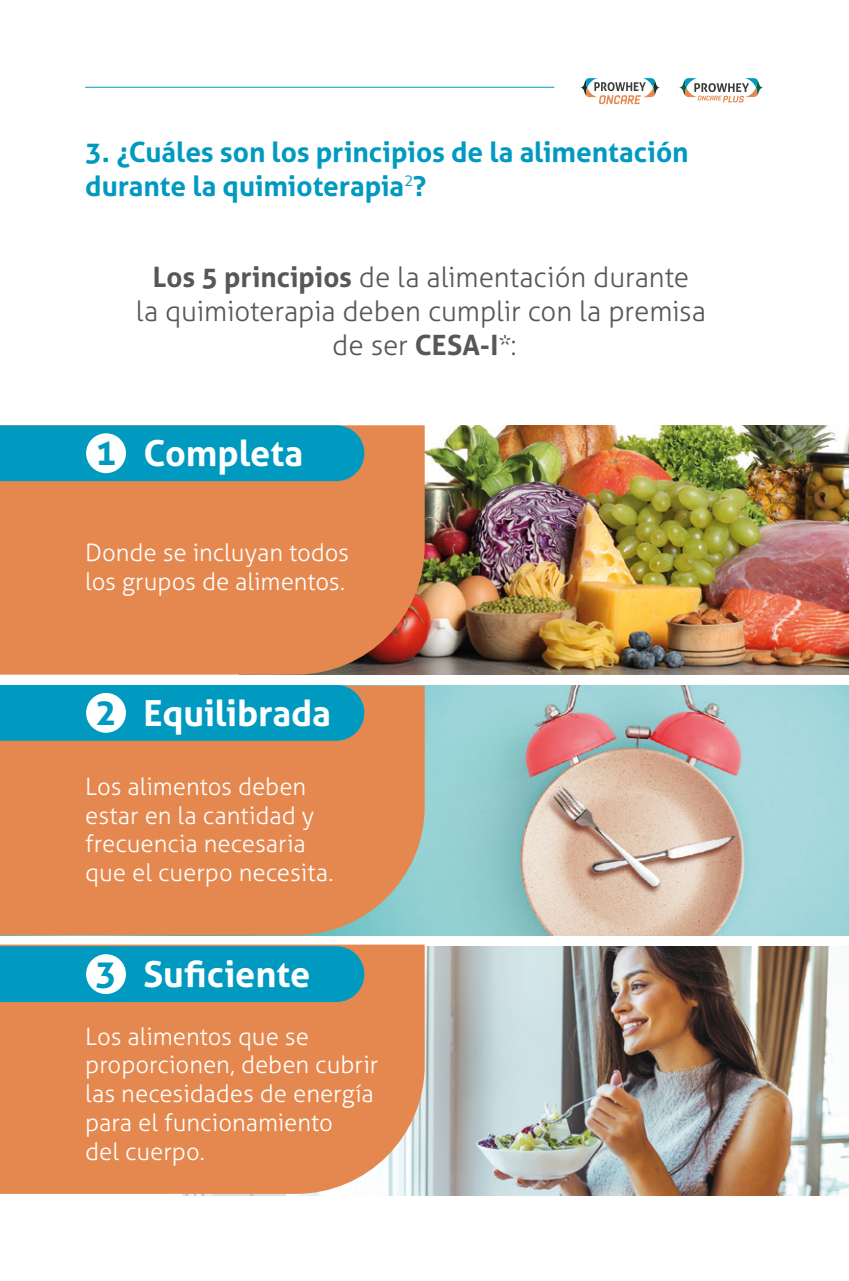
<style>
.page{position:relative;width:849px;height:1281px;background:#fff}
.page>*{position:absolute;margin:0;border:0;box-sizing:border-box;transform-origin:0 0}
.t1{font:700 36px "Aller";letter-spacing:-.005em;color:#fff}
.t2{font:300 28px/33.6px "Aller";letter-spacing:-.005em;color:#575756;text-align:center}
.t3{font:700 28px/33.6px "Aller";color:#009ac0}
.t4{font:300 24px/28.8px "Aller";letter-spacing:-.005em;color:#fff}
.s1{font-weight:700}
.s2{color:#009ac0}
</style>
<div class="page">
<hr style="left:85px;top:87px;width:469px;height:1px;background:#009ac0">
<svg style="left:580px;top:78px;width:80px;height:26px"></svg>
<svg style="left:679px;top:78px;width:84px;height:24px"></svg>
<img style="left:425px;top:425px;width:424px;height:249px">
<img style="left:425px;top:686px;width:424px;height:249px">
<img style="left:182px;top:946px;width:667px;height:249px">
<div style="left:0;top:425px;width:425px;height:249px;background:#e5884f"></div>
<div style="left:0;top:686px;width:425px;height:249px;background:#e5884f"></div>
<div style="left:0;top:944px;width:425px;height:250px;background:#e5884f"></div>
<div style="left:0;top:425px;width:364px;height:56px;background:#009ac0"></div>
<div style="left:86px;top:433px;width:40px;height:40px;background:#fff;border-radius:50%"></div>
<div style="left:0;top:685px;width:364px;height:56px;background:#009ac0"></div>
<div style="left:86px;top:693px;width:40px;height:40px;background:#fff;border-radius:50%"></div>
<div style="left:0;top:946px;width:364px;height:56px;background:#009ac0"></div>
<div style="left:86px;top:954px;width:40px;height:40px;background:#fff;border-radius:50%"></div>
<p class="t3" style="left:85px;top:135px;width:605px">3. ¿Cuáles son los principios de la alimentación durante la quimioterapia<sup>2</sup>?</p>
<p class="t2" style="left:136px;top:261px;width:571px"><span class="s1">Los 5 principios</span> de la alimentación durante<br>la quimioterapia deben cumplir con la premisa de ser <span class="s1">CESA-I</span>*:</p>
<h1 class="t1" style="left:95px;top:431px;width:210px"><span class="s2">1</span> Completa</h1>
<p class="t4" style="left:85px;top:538px;width:265px">Donde se incluyan todos los grupos de alimentos.</p>
<h1 class="t1" style="left:95px;top:691px;width:237px"><span class="s2">2</span> Equilibrada</h1>
<p class="t4" style="left:85px;top:772px;width:250px">Los alimentos deben estar en la cantidad y frecuencia necesaria que el cuerpo necesita.</p>
<h1 class="t1" style="left:95px;top:952px;width:217px"><span class="s2">3</span> Suficiente</h1>
<p class="t4" style="left:85px;top:1021px;width:294px">Los alimentos que se proporcionen, deben cubrir las necesidades de energía para el funcionamiento<br>del cuerpo.</p>
</div>
